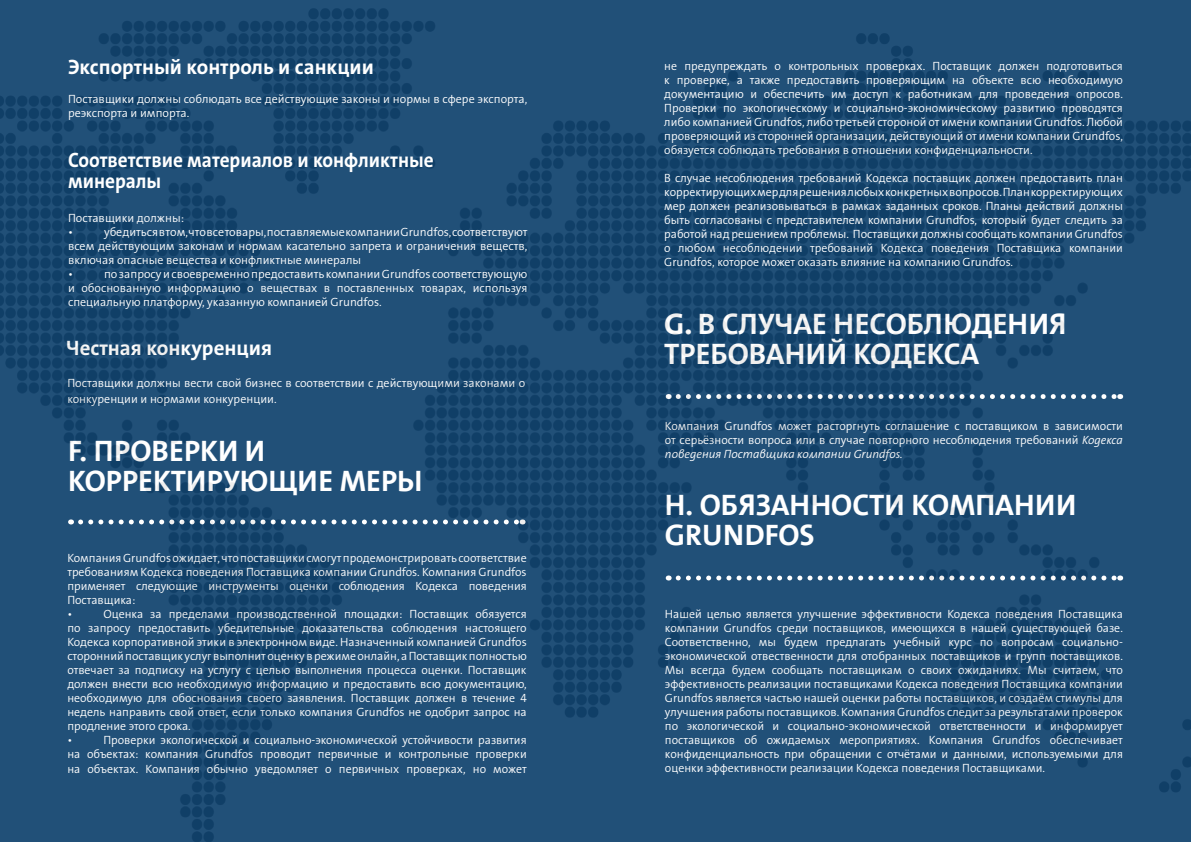
<style>
.page{position:relative;width:1191px;height:842px;background:#fff}
.page>*{position:absolute;margin:0;border:0;box-sizing:border-box;transform-origin:0 0}
.t1{font:700 30px/30px "Grundfos The Sans V2";color:#fff}
.t2{font:21px "Grundfos The Sans V2 OT 7 B";color:#fff}
.t3{font:21px/21px "Grundfos The Sans V2 OT 7 B";color:#fff;scale:.92 1}
.t4{font:12px/14px "Grundfos The Sans V2 OT 4 SL";color:#fff}
.t5{font:12px "Grundfos The Sans V2 OT 4 SL Italic";color:#fff}
.s1{font-family:"Grundfos The Sans"}
.s2{font-family:"Grundfos The Sans V2 OT 4 SL Italic"}
</style>
<div class="page">
<img style="left:0;top:0;width:1191px;height:842px">
<h2 class="t2" style="left:68px;top:54px;width:307px">Экспортный контроль и санкции</h2>
<p class="t4" style="left:68px;top:92px;width:461px">Поставщики должны соблюдать все действующие законы и нормы в сфере экспорта, реэкспорта и импорта.</p>
<h2 class="t3" style="left:68px;top:149px;width:399px">Соответствие материалов и конфликтные минералы</h2>
<p class="t4" style="left:68px;top:211px;width:118px">Поставщики должны: •</p>
<p class="t4" style="left:68px;top:225px;width:461px;text-indent:36px">убедиться в том, что все товары, поставляемые компании Grundfos, соответствуют всем действующим законам и нормам касательно запрета и ограничения веществ, включая опасные вещества и конфликтные минералы<br>•</p>
<p class="t4" style="left:68px;top:267px;width:461px;text-align:justify;text-indent:36px">по запросу и своевременно предоставить компании Grundfos соответствующую и обоснованную информацию о веществах в поставленных товарах, используя специальную платформу, указанную компанией Grundfos.</p>
<h2 class="t2" style="left:67px;top:334px;width:207px">Честная конкуренция</h2>
<p class="t4" style="left:67px;top:375px;width:459px;line-height:16px">Поставщики должны вести свой бизнес в соответствии с действующими законами о конкуренции и нормами конкуренции.</p>
<h1 class="t1" style="left:68px;top:436px;width:356px">F. ПРОВЕРКИ И<br>КОРРЕКТИРУЮЩИЕ МЕРЫ</h1>
<p class="t4" style="left:67px;top:551px;width:461px">Компания Grundfos ожидает, что поставщики смогут продемонстрировать соответствие требованиям Кодекса поведения Поставщика компании Grundfos. Компания Grundfos применяет следующие инструменты оценки соблюдения Кодекса поведения Поставщика:<br>•</p>
<p class="t4" style="left:67px;top:607px;width:461px;text-indent:36px">Оценка за пределами производственной площадки: Поставщик обязуется по запросу предоставить убедительные доказательства соблюдения настоящего Кодекса корпоративной этики в электронном виде. Назначенный компанией Grundfos сторонний поставщик услуг выполнит оценку в режиме онлайн, а Поставщик полностью отвечает за подписку на услугу с целью выполнения процесса оценки. Поставщик должен внести всю необходимую информацию и предоставить всю документацию, необходимую для обоснования своего заявления. Поставщик должен в течение 4 недель направить свой ответ, если только компания Grundfos не одобрит запрос на продление этого срока.<br>•</p>
<p class="t4" style="left:67px;top:733px;width:461px;text-align:justify;text-indent:36px">Проверки экологической и социально-экономической устойчивости развития на объектах: компания Grundfos проводит первичные и контрольные проверки на объектах. Компания обычно уведомляет о первичных проверках, но может</p>
<p class="t4" style="left:664px;top:59px;width:460px;text-align:justify">не предупреждать о контрольных проверках. Поставщик должен подготовиться к проверке, а также предоставить проверяющим на объекте всю необходимую документацию и обеспечить им доступ к работникам для проведения опросов.<br>Проверки по экологическому и социально-экономическому развитию проводятся либо компанией Grundfos, либо третьей стороной от имени компании Grundfos. Любой проверяющий из сторонней организации, действующий от имени компании Grundfos, обязуется соблюдать требования в отношении конфиденциальности.</p>
<p class="t4" style="left:664px;top:171px;width:460px;text-align:justify">В случае несоблюдения требований Кодекса поставщик должен предоставить план корректирующих мер для решения любых конкретных вопросов. План корректирующих мер должен реализовываться в рамках заданных сроков. Планы действий должны быть согласованы с представителем компании Grundfos, который будет следить за работой над решением проблемы. Поставщики должны сообщать компании Grundfos о любом несоблюдении требований Кодекса поведения Поставщика компании Grundfos, которое может оказать влияние на компанию Grundfos.</p>
<h1 class="t1" style="left:664px;top:309px;width:404px"><span class="s1">G.</span> В СЛУЧАЕ НЕСОБЛЮДЕНИЯ<br>ТРЕБОВАНИЙ КОДЕКСА</h1>
<p class="t4" style="left:665px;top:419px;width:459px">Компания Grundfos может расторгнуть соглашение с поставщиком в зависимости от серьёзности вопроса или в случае повторного несоблюдения требований <span class="s2">Кодекса</span></p>
<p class="t5" style="left:665px;top:446px;width:239px">поведения Поставщика компании Grundfos.</p>
<h1 class="t1" style="left:665px;top:490px;width:413px">H. ОБЯЗАННОСТИ КОМПАНИИ<br>GRUNDFOS</h1>
<p class="t4" style="left:665px;top:607px;width:459px;text-align:justify">Нашей целью является улучшение эффективности Кодекса поведения Поставщика компании Grundfos среди поставщиков, имеющихся в нашей существующей базе.<br>Соответственно, мы будем предлагать учебный курс по вопросам социально&shy;экономической отвественности для отобранных поставщиков и групп поставщиков.<br>Мы всегда будем сообщать поставщикам о своих ожиданиях. Мы считаем, что эффективность реализации поставщиками Кодекса поведения Поставщика компании Grundfos является частью нашей оценки работы поставщиков, и создаём стимулы для улучшения работы поставщиков. Компания Grundfos следит за результатами проверок по экологической и социально-экономической ответственности и информирует поставщиков об ожидаемых мероприятиях. Компания Grundfos обеспечивает конфиденциальность при обращении с отчётами и данными, используемыми для оценки эффективности реализации Кодекса поведения Поставщиками.</p>
</div>
